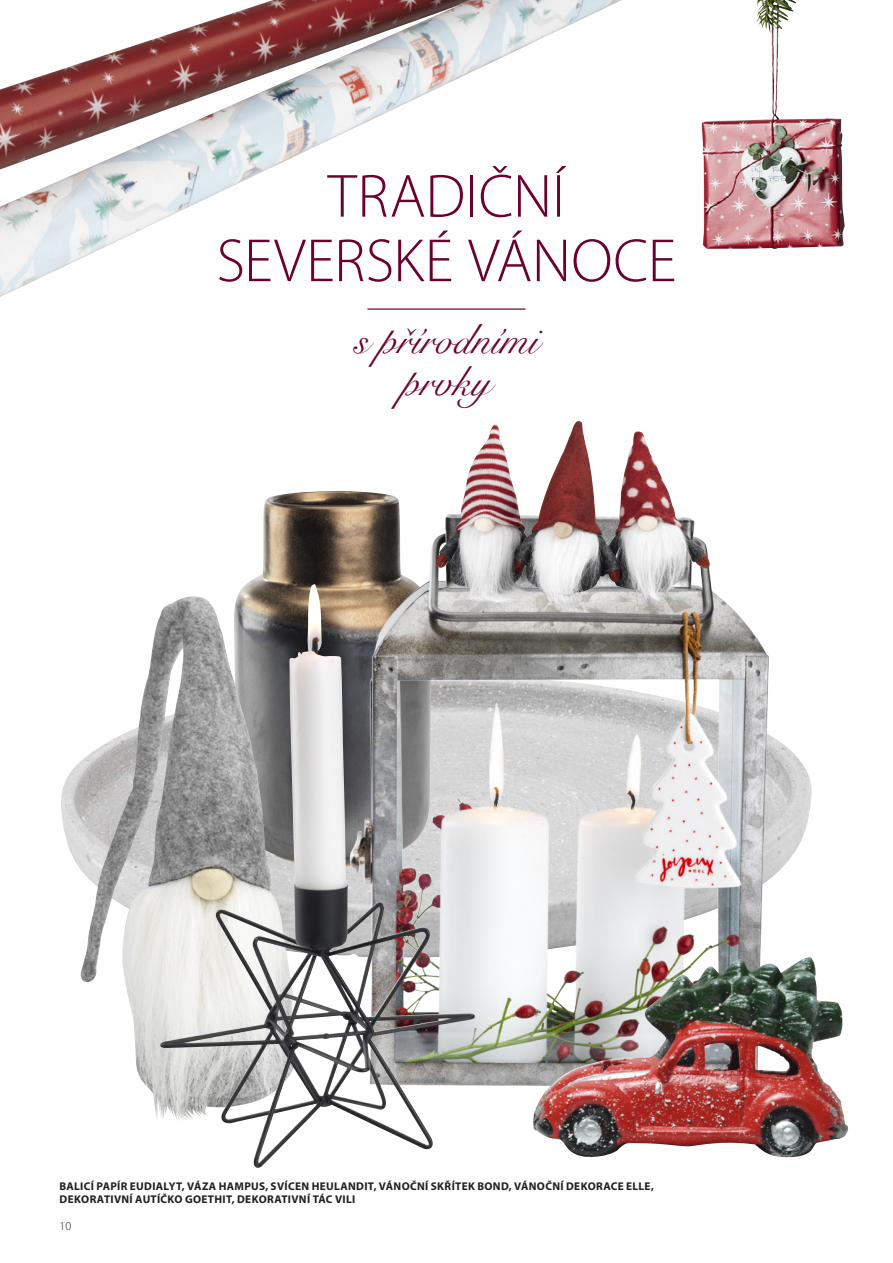
<style>
.page{position:relative;width:893px;height:1263px;background:#fff}
.page>*{position:absolute;margin:0;border:0;box-sizing:border-box;transform-origin:0 0}
.Theme_intro_headline{font:300 61.5px "Myriad Pro";color:#6b012e}
.Handwritten_headline{font:42px "Snell Roundhand";color:#6b012e}
.t1{font:300 12px "Myriad Pro";color:#231f20}
.Promotiondescriptio{font:700 11.25px/13.5px "Myriad Pro";letter-spacing:.03em;color:#231f20}
</style>
<div class="page">
<img style="left:61px;top:761px;width:20px;height:108px">
<img style="left:247px;top:492px;width:55px;height:92px">
<img style="left:81px;top:617px;width:79px;height:503px">
<img style="left:0;top:0;width:622px;height:297px">
<img style="left:302px;top:489px;width:510px;height:634px">
<hr style="left:367px;top:308px;width:159px;height:2px;background:#6b012e">
<img style="left:533px;top:957px;width:315px;height:200px">
<img style="left:702px;top:0;width:143px;height:249px">
<img style="left:436px;top:421px;width:141px;height:181px">
<img style="left:160px;top:584px;width:315px;height:584px">
<img style="left:541px;top:552px;width:41px;height:28px">
<img style="left:672px;top:797px;width:41px;height:29px">
<img style="left:542px;top:723px;width:42px;height:29px">
<img style="left:685px;top:1086px;width:41px;height:29px">
<img style="left:295px;top:958px;width:41px;height:28px">
<img style="left:189px;top:800px;width:42px;height:29px">
<img style="left:312px;top:525px;width:41px;height:29px">
<img style="left:718px;top:203px;width:41px;height:29px">
<p class="Theme_intro_headline" style="left:328px;top:162px;width:239px">TRADIČNÍ</p>
<p class="Theme_intro_headline" style="left:217px;top:227px;width:461px">SEVERSKÉ VÁNOCE</p>
<p class="Handwritten_headline" style="left:355px;top:306px;width:185px">s přírodními</p>
<p class="Handwritten_headline" style="left:402px;top:348px;width:90px">prvky</p>
<p class="Promotiondescriptio" style="left:60px;top:1179px;width:596px">BALICÍ PAPÍR EUDIALYT, VÁZA HAMPUS, SVÍCEN HEULANDIT, VÁNOČNÍ SKŘÍTEK BOND, VÁNOČNÍ DEKORACE ELLE,<br>DEKORATIVNÍ AUTÍČKO GOETHIT, DEKORATIVNÍ TÁC VILI</p>
<p class="t1" style="left:60px;top:1219px;width:13px">10</p>
</div>
